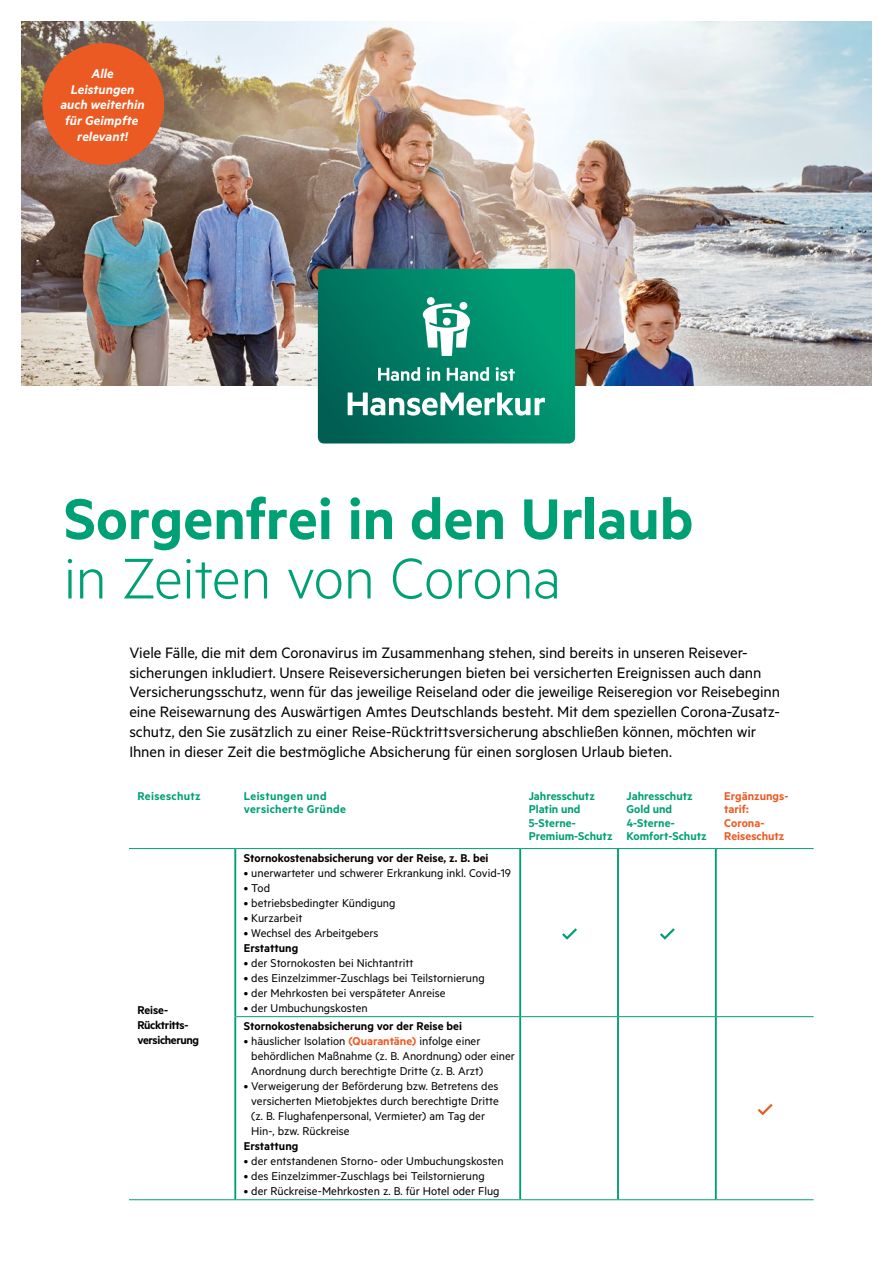
<style>
.page{position:relative;width:893px;height:1263px;background:#fff}
.page>*{position:absolute;margin:0;border:0;box-sizing:border-box;transform-origin:0 0}
.t1{font:600 64.5px "Metric Alt";color:#00a075}
.t2{font:300 64.5px "Metric Alt";letter-spacing:-.01em;color:#00a075}
.t3{font:16.95px/19.8px "Metric Alt";letter-spacing:-.005em;color:#000}
.t4{font:italic 600 14.25px/15.8px "Metric Alt";letter-spacing:.005em;color:#fff;text-align:center}
.t5{font:12.75px/15px "Metric Alt";color:#000}
.t6{font:600 12.75px "Metric Alt";color:#000}
.t7{font:600 12.75px/13.5px "Metric Alt";color:#00a075}
.t8{font:600 12.75px/13.5px "Metric Alt";letter-spacing:.025em;color:#00a075}
.t9{font:600 12.75px/13.5px "Metric Alt";color:#eb5a23}
.t10{font:600 12.75px/15px "Metric Alt";letter-spacing:-.03em;color:#000}
.s1{font-weight:600;color:#eb5a23}
</style>
<div class="page">
<img style="left:21px;top:21px;width:851px;height:364px">
<div style="left:42px;top:43px;width:122px;height:122px;background:#eb5a23;border-radius:50%"></div>
<hr style="left:129px;top:1199px;width:106px;height:1px;background:#00a075">
<hr style="left:519px;top:849px;width:2px;height:167px;background:#00a075">
<hr style="left:617px;top:849px;width:2px;height:167px;background:#00a075">
<hr style="left:715px;top:849px;width:2px;height:167px;background:#00a075">
<hr style="left:519px;top:1017px;width:2px;height:182px;background:#00a075">
<hr style="left:617px;top:1017px;width:2px;height:182px;background:#00a075">
<hr style="left:715px;top:1017px;width:2px;height:182px;background:#00a075">
<hr style="left:235px;top:848px;width:285px;height:1px;background:#00a075">
<hr style="left:236px;top:1016px;width:284px;height:1px;background:#00a075">
<hr style="left:520px;top:1016px;width:98px;height:1px;background:#00a075">
<hr style="left:618px;top:1016px;width:98px;height:1px;background:#00a075">
<hr style="left:716px;top:1016px;width:98px;height:1px;background:#00a075">
<hr style="left:235px;top:1199px;width:285px;height:1px;background:#00a075">
<hr style="left:520px;top:1199px;width:98px;height:1px;background:#00a075">
<hr style="left:618px;top:1199px;width:98px;height:1px;background:#00a075">
<hr style="left:716px;top:1199px;width:98px;height:1px;background:#00a075">
<hr style="left:520px;top:848px;width:98px;height:1px;background:#00a075">
<hr style="left:618px;top:848px;width:98px;height:1px;background:#00a075">
<hr style="left:716px;top:848px;width:98px;height:1px;background:#00a075">
<hr style="left:129px;top:848px;width:106px;height:1px;background:#00a075">
<hr style="left:234px;top:849px;width:2px;height:168px;background:#00a075">
<hr style="left:234px;top:1017px;width:2px;height:182px;background:#00a075">
<svg style="left:562px;top:928px;width:15px;height:12px"></svg>
<svg style="left:660px;top:928px;width:15px;height:12px"></svg>
<svg style="left:758px;top:1104px;width:14px;height:11px"></svg>
<svg style="left:318px;top:269px;width:257px;height:174px;background:#188e75"></svg>
<p class="t4" style="left:60px;top:65px;width:86px">Alle<br>Leistungen auch weiterhin für Geimpfte relevant!</p>
<h1 class="t1" style="left:64px;top:481px;width:631px">Sorgenfrei in den Urlaub</h1>
<h1 class="t2" style="left:64px;top:541px;width:499px">in Zeiten von Corona</h1>
<p class="t3" style="left:129px;top:642px;width:652px">Viele Fälle, die mit dem Coronavirus im Zusammenhang stehen, sind bereits in unseren Reisever&shy;sicherungen inkludiert. Unsere Reiseversicherungen bieten bei versicherten Ereignissen auch dann Versicherungsschutz, wenn für das jeweilige Reiseland oder die jeweilige Reiseregion vor Reisebeginn eine Reisewarnung des Auswärtigen Amtes Deutschlands besteht. Mit dem speziellen Corona-Zusatz&shy;schutz, den Sie zusätzlich zu einer Reise-Rücktrittsversicherung abschließen können, möchten wir Ihnen in dieser Zeit die bestmögliche Absicherung für einen sorglosen Urlaub bieten.</p>
<p class="t8" style="left:137px;top:788px;width:65px">Reiseschutz</p>
<p class="t8" style="left:244px;top:788px;width:104px">Leistungen und versicherte Gründe</p>
<p class="t7" style="left:529px;top:788px;width:85px">Jahresschutz<br>Platin und<br>5-Sterne-<br>Premium-Schutz</p>
<p class="t7" style="left:626px;top:788px;width:82px">Jahresschutz<br>Gold und<br>4-Sterne-<br>Komfort-Schutz</p>
<p class="t9" style="left:724px;top:788px;width:66px">Ergänzungs&shy;tarif:<br>Corona-<br>Reiseschutz</p>
<p class="t10" style="left:137px;top:1002px;width:63px">Reise-<br>Rücktritts&shy;versicherung</p>
<p class="t6" style="left:244px;top:851px;width:246px">Stornokostenabsicherung vor der Reise, z. B. bei</p>
<p class="t5" style="left:244px;top:865px;width:269px">• unerwarteter und schwerer Erkrankung inkl. Covid-19</p>
<p class="t5" style="left:244px;top:880px;width:28px">• Tod</p>
<p class="t5" style="left:244px;top:895px;width:153px">• betriebsbedingter Kündigung</p>
<p class="t5" style="left:244px;top:910px;width:60px">• Kurzarbeit</p>
<p class="t5" style="left:244px;top:925px;width:136px">• Wechsel des Arbeitgebers</p>
<p class="t6" style="left:244px;top:941px;width:56px">Erstattung</p>
<p class="t5" style="left:244px;top:955px;width:171px">• der Stornokosten bei Nichtantritt</p>
<p class="t5" style="left:244px;top:970px;width:242px">• des Einzelzimmer-Zuschlags bei Teilstornierung</p>
<p class="t5" style="left:244px;top:985px;width:203px">• der Mehrkosten bei verspäteter Anreise</p>
<p class="t5" style="left:244px;top:1000px;width:126px">• der Umbuchungskosten</p>
<p class="t6" style="left:244px;top:1019px;width:220px">Stornokostenabsicherung vor der Reise bei</p>
<p class="t5" style="left:251px;top:1033px;width:265px;text-indent:-7px">• häuslicher Isolation <span class="s1">(Quarantäne)</span> infolge einer behördlichen Maßnahme (z. B. Anordnung) oder einer<br>Anordnung durch berechtigte Dritte (z. B. Arzt)</p>
<p class="t5" style="left:251px;top:1078px;width:249px;text-indent:-7px">• Verweigerung der Beförderung bzw. Betretens des versicherten Mietobjektes durch berechtigte Dritte (z. B. Flughafenpersonal, Vermieter) am Tag der Hin-, bzw. Rückreise</p>
<p class="t6" style="left:244px;top:1139px;width:56px">Erstattung</p>
<p class="t5" style="left:244px;top:1153px;width:261px">• der entstandenen Storno- oder Umbuchungskosten</p>
<p class="t5" style="left:244px;top:1168px;width:242px">• des Einzelzimmer-Zuschlags bei Teilstornierung</p>
<p class="t5" style="left:244px;top:1183px;width:257px">• der Rückreise-Mehrkosten z. B. für Hotel oder Flug</p>
</div>
